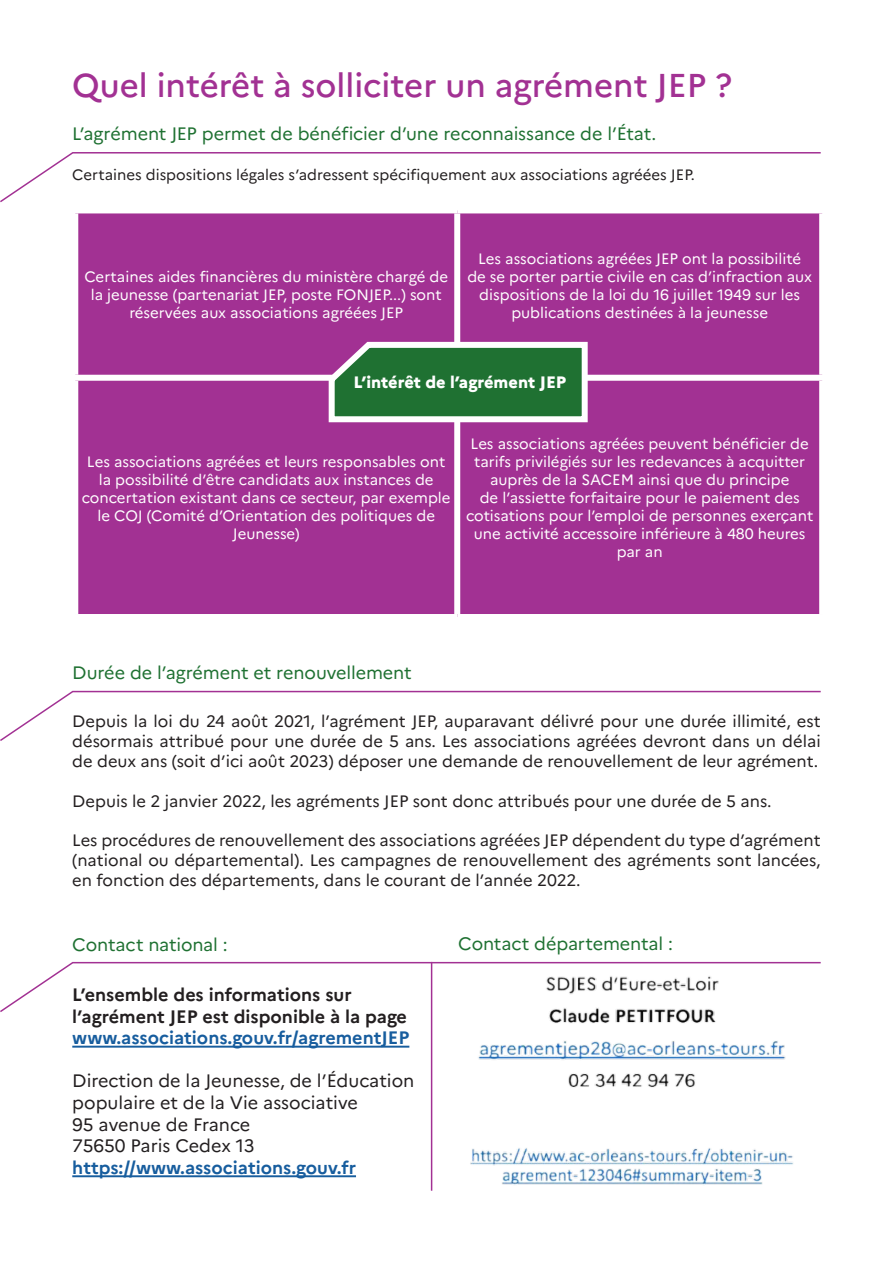
<style>
.page{position:relative;width:893px;height:1263px;background:#fff}
.page>*{position:absolute;margin:0;border:0;box-sizing:border-box;transform-origin:0 0}
.t1{font:500 33px "Marianne";color:#a23193}
.t2{font:18px "Marianne";letter-spacing:-.005em;color:#1f7132}
.t3{font:18px/21.6px "Marianne";color:#231f20}
.t4{font:700 18px "Marianne";color:#175d9e}
.t5{font:700 18px/21.6px "Marianne";color:#231f20}
.t6{font:16.5px/19.8px "Marianne";color:#231f20;text-align:justify}
.t7{font:800 16.5px "Marianne";color:#fff}
.t8{font:15px/18px "Marianne";color:#fff;text-align:center}
.t9{font:15px "Marianne";color:#231f20}
</style>
<div class="page">
<hr style="left:72px;top:1046px;width:337px;height:1px;background:#175d9e">
<hr style="left:72px;top:1175px;width:284px;height:2px;background:#175d9e">
<div style="left:78px;top:213px;width:741px;height:401px;background:#a23193"></div>
<div style="left:454px;top:213px;width:6px;height:162px;background:#fff"></div>
<div style="left:72px;top:375px;width:385px;height:6px;background:#fff"></div>
<div style="left:457px;top:375px;width:368px;height:6px;background:#fff"></div>
<div style="left:454px;top:381px;width:6px;height:233px;background:#fff"></div>
<svg style="left:323px;top:339px;width:268px;height:86px"></svg>
<svg style="left:0;top:152px;width:821px;height:51px"></svg>
<svg style="left:0;top:690px;width:821px;height:51px"></svg>
<svg style="left:0;top:961px;width:821px;height:53px"></svg>
<hr style="left:431px;top:962px;width:1px;height:229px;background:#a23193">
<img style="left:462px;top:969px;width:340px;height:216px">
<h1 class="t1" style="left:72px;top:60px;width:661px">Quel intérêt à solliciter un agrément JEP ?</h1>
<p class="t2" style="left:72px;top:120px;width:585px">L’agrément JEP permet de bénéficier d’une reconnaissance de l’État.</p>
<p class="t9" style="left:72px;top:163px;width:624px">Certaines dispositions légales s’adressent spécifiquement aux associations agréées JEP.</p>
<p class="t8" style="left:84px;top:266px;width:365px">Certaines aides financières du ministère chargé de la jeunesse (partenariat JEP, poste FONJEP...) sont réservées aux associations agréées JEP</p>
<p class="t8" style="left:467px;top:248px;width:346px">Les associations agréées JEP ont la possibilité de se porter partie civile en cas d’infraction aux dispositions de la loi du 16 juillet 1949 sur les publications destinées à la jeunesse</p>
<p class="t7" style="left:354px;top:370px;width:214px">L’intérêt de l’agrément JEP</p>
<p class="t8" style="left:82px;top:451px;width:370px">Les associations agréées et leurs responsables ont la possibilité d’être candidats aux instances de concertation existant dans ce secteur, par exemple le COJ (Comité d’Orientation des politiques de Jeunesse)</p>
<p class="t8" style="left:466px;top:433px;width:349px">Les associations agréées peuvent bénéficier de tarifs privilégiés sur les redevances à acquitter auprès de la SACEM ainsi que du principe<br>de l’assiette forfaitaire pour le paiement des cotisations pour l’emploi de personnes exerçant une activité accessoire inférieure à 480 heures par an</p>
<p class="t2" style="left:72px;top:658px;width:341px">Durée de l’agrément et renouvellement</p>
<p class="t6" style="left:72px;top:710px;width:750px">Depuis la loi du 24 août 2021, l’agrément JEP, auparavant délivré pour une durée illimité, est désormais attribué pour une durée de 5 ans. Les associations agréées devront dans un délai de deux ans (soit d’ici août 2023) déposer une demande de renouvellement de leur agrément.</p>
<p class="t6" style="left:72px;top:789px;width:701px">Depuis le 2 janvier 2022, les agréments JEP sont donc attribués pour une durée de 5 ans.</p>
<p class="t6" style="left:72px;top:829px;width:750px">Les procédures de renouvellement des associations agréées JEP dépendent du type d’agrément (national ou départemental). Les campagnes de renouvellement des agréments sont lancées, en fonction des départements, dans le courant de l’année 2022.</p>
<p class="t2" style="left:72px;top:930px;width:157px">Contact national :</p>
<p class="t5" style="left:72px;top:982px;width:336px">L’ensemble des informations sur l’agrément JEP est disponible à la page</p>
<p class="t4" style="left:72px;top:1024px;width:339px">www.associations.gouv.fr/agrementJEP</p>
<p class="t3" style="left:72px;top:1069px;width:344px">Direction de la Jeunesse, de l’Éducation populaire et de la Vie associative<br>95 avenue de France<br>75650 Paris Cedex 13</p>
<p class="t4" style="left:72px;top:1153px;width:285px">https://www.associations.gouv.fr</p>
<p class="t2" style="left:458px;top:929px;width:216px">Contact départemental :</p>
</div>
